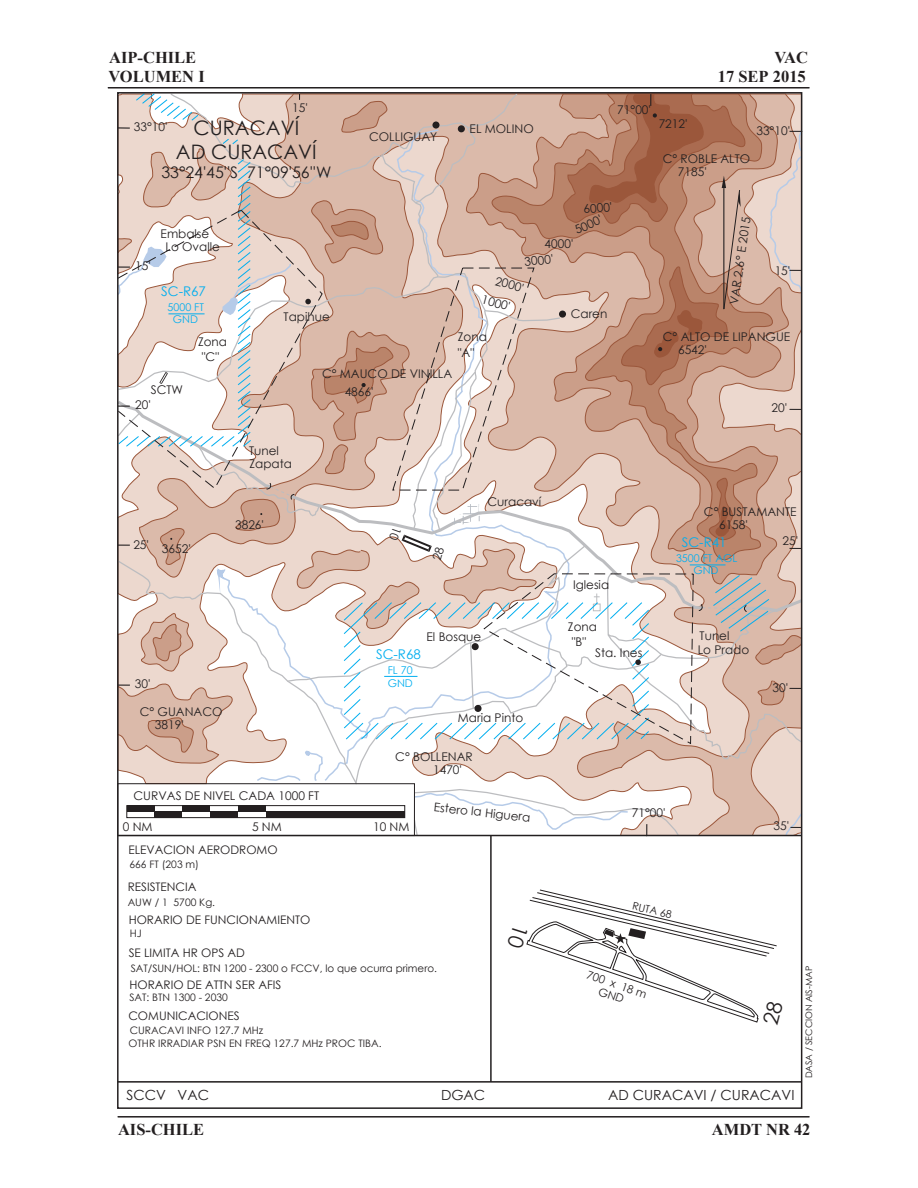
<style>
.page{position:relative;width:918px;height:1188px;background:#fff}
.page>*{position:absolute;margin:0;border:0;box-sizing:border-box;transform-origin:0 0}
.t1{font:19.95px/24px "Century Gothic";color:#231f20;text-align:center}
.t2{font:700 16.5px/19.4px "Times New Roman";color:#231f20;text-align:right}
.t3{font:15.9px "Century Gothic";color:#231f20}
.t4{font:13.95px "Century Gothic";color:#231f20}
.t5{font:13.35px "Century Gothic";color:#00aeef}
.t6{font:12px/13px "Century Gothic";color:#231f20}
.t7{font:11.85px "Century Gothic";color:#231f20}
.t8{font:11.7px "Century Gothic";color:#231f20}
.t9{font:11.25px "Century Gothic";color:#231f20}
.t10{font:10.65px/12.3px "Century Gothic";color:#00aeef;text-align:center}
.t11{font:10.5px "Century Gothic";color:#231f20}
.t12{font:10.35px "Century Gothic";color:#231f20}
.t13{font:9px "Century Gothic";color:#231f20}
</style>
<div class="page">
<hr style="left:490px;top:836px;width:2px;height:246px;background:#231f20">
<hr style="left:118px;top:1081px;width:684px;height:2px;background:#231f20">
<hr style="left:108px;top:87px;width:702px;height:2px;background:#231f20">
<hr style="left:118px;top:1116px;width:692px;height:2px;background:#231f20">
<svg style="left:526px;top:889px;width:251px;height:134px"></svg>
<svg style="left:117px;top:92px;width:686px;height:745px"></svg>
<h2 class="t2" style="left:108px;top:47px;width:98px;text-align:left">AIP-CHILE<br>VOLUMEN I</h2>
<p class="t6" style="left:292px;top:101px;width:17px">15'</p>
<p class="t6" style="left:617px;top:103px;width:35px">71°00'</p>
<h2 class="t2" style="left:718px;top:47px;width:92px">VAC<br>17 SEP 2015</h2>
<h1 class="t1" style="left:176px;top:115px;width:142px">CURACAVÍ<br>AD CURACAVÍ</h1>
<h3 class="t3" style="left:161px;top:161px;width:171px">33°24'45''S 71°09'56''W</h3>
<p class="t6" style="left:134px;top:120px;width:35px">33°10'</p>
<p class="t6" style="left:659px;top:117px;width:30px">7212'</p>
<p class="t6" style="left:470px;top:122px;width:66px">EL MOLINO</p>
<p class="t6" style="left:756px;top:124px;width:35px">33°10'</p>
<p class="t6" style="left:369px;top:130px;width:70px">COLLIGUAY</p>
<p class="t6" style="left:678px;top:152px;width:74px;text-indent:-15px">C° ROBLE ALTO<br>7185'</p>
<p class="t6" style="left:135px;top:259px;width:17px">15'</p>
<p class="t6" style="left:166px;top:227px;width:56px;text-indent:-5px">Embalse<br>Lo Ovalle</p>
<p class="t5" style="left:161px;top:282px;width:46px">SC-R67</p>
<p class="t10" style="left:168px;top:301px;width:38px">5000 FT<br>GND</p>
<p class="t6" style="left:198px;top:334px;width:31px;line-height:15px;text-align:center">Zona "C"</p>
<p class="t6" style="left:151px;top:383px;width:34px">SCTW</p>
<p class="t6" style="left:135px;top:398px;width:17px">20'</p>
<p class="t6" style="left:583px;top:202px;width:30px;rotate:-5deg">6000'</p>
<p class="t6" style="left:573px;top:224px;width:30px;rotate:-24deg">5000'</p>
<p class="t6" style="left:544px;top:237px;width:30px;rotate:-1deg">4000'</p>
<p class="t6" style="left:524px;top:255px;width:30px;rotate:-6deg">3000'</p>
<p class="t6" style="left:284px;top:310px;width:48px">Tapihue</p>
<p class="t6" style="left:497px;top:274px;width:30px;rotate:15deg">2000'</p>
<p class="t6" style="left:484px;top:293px;width:30px;rotate:15deg">1000'</p>
<p class="t6" style="left:458px;top:329px;width:31px;line-height:15.6px">Zona "A"</p>
<p class="t6" style="left:345px;top:365px;width:109px;line-height:17.5px;text-indent:-23px">C° MAUCO DE VINILLA<br>4866'</p>
<p class="t6" style="left:571px;top:307px;width:38px">Caren</p>
<p class="t6" style="left:133px;top:538px;width:17px">25'</p>
<p class="t6" style="left:162px;top:541px;width:30px">3652'</p>
<p class="t6" style="left:249px;top:444px;width:44px">Tunel<br>Zapata</p>
<p class="t6" style="left:235px;top:518px;width:30px">3826'</p>
<p class="t6" style="left:135px;top:677px;width:17px">30'</p>
<p class="t6" style="left:155px;top:705px;width:69px;text-indent:-15px">C° GUANACO<br>3819'</p>
<p class="t6" style="left:488px;top:495px;width:55px">Curacaví</p>
<p class="t6" style="left:427px;top:630px;width:56px">El Bosque</p>
<p class="t5" style="left:376px;top:645px;width:46px">SC-R68</p>
<p class="t10" style="left:388px;top:664px;width:27px;text-align:left">FL 70<br>GND</p>
<p class="t6" style="left:458px;top:711px;width:67px">Maria Pinto</p>
<p class="t6" style="left:433px;top:750px;width:41px;text-indent:-38px">C° BOLLENAR<br>1470'</p>
<p class="t6" style="left:573px;top:578px;width:38px">Iglesia</p>
<p class="t6" style="left:568px;top:619px;width:31px;line-height:15px;text-align:center">Zona "B"</p>
<p class="t6" style="left:595px;top:646px;width:49px">Sta. Ines</p>
<p class="t6" style="left:134px;top:789px;width:187px">CURVAS DE NIVEL CADA 1000 FT</p>
<p class="t6" style="left:727px;top:304px;width:90px;rotate:-82deg">VAR 2.6° E 2015</p>
<p class="t6" style="left:775px;top:264px;width:17px">15'</p>
<p class="t6" style="left:678px;top:330px;width:114px;text-indent:-15px">C° ALTO DE LIPANGUE<br>6542'</p>
<p class="t6" style="left:771px;top:401px;width:17px">20'</p>
<p class="t6" style="left:719px;top:505px;width:79px;text-indent:-15px">C° BUSTAMANTE<br>6158'</p>
<p class="t5" style="left:682px;top:533px;width:46px">SC-R41</p>
<p class="t10" style="left:676px;top:552px;width:63px">3500 FT AGL<br>GND</p>
<p class="t6" style="left:698px;top:629px;width:53px;line-height:13.5px">Tunel<br>Lo Prado</p>
<p class="t6" style="left:783px;top:534px;width:17px">25'</p>
<p class="t6" style="left:773px;top:680px;width:17px">30'</p>
<p class="t6" style="left:123px;top:820px;width:31px">0 NM</p>
<p class="t6" style="left:252px;top:820px;width:31px">5 NM</p>
<p class="t6" style="left:373px;top:820px;width:38px">10 NM</p>
<p class="t8" style="left:129px;top:842px;width:151px">ELEVACION AERODROMO</p>
<p class="t6" style="left:435px;top:800px;width:99px;rotate:6deg">Estero la Higuera</p>
<p class="t12" style="left:130px;top:857px;width:71px">666 FT (203 m)</p>
<p class="t8" style="left:128px;top:879px;width:70px">RESISTENCIA</p>
<p class="t12" style="left:128px;top:895px;width:89px">AUW / 1 5700 Kg.</p>
<p class="t12" style="left:130px;top:926px;width:14px">HJ</p>
<p class="t7" style="left:129px;top:912px;width:183px">HORARIO DE FUNCIONAMIENTO</p>
<p class="t7" style="left:129px;top:945px;width:118px">SE LIMITA HR OPS AD</p>
<p class="t12" style="left:129px;top:990px;width:100px">SAT: BTN 1300 - 2030</p>
<p class="t12" style="left:131px;top:961px;width:308px">SAT/SUN/HOL: BTN 1200 - 2300 o FCCV, lo que ocurra primero.</p>
<p class="t7" style="left:129px;top:976px;width:154px">HORARIO DE ATTN SER AFIS</p>
<p class="t7" style="left:128px;top:1008px;width:113px">COMUNICACIONES</p>
<p class="t12" style="left:130px;top:1023px;width:135px">CURACAVI INFO 127.7 MHz</p>
<p class="t12" style="left:129px;top:1036px;width:254px">OTHR IRRADIAR PSN EN FREQ 127.7 MHz PROC TIBA.</p>
<p class="t6" style="left:632px;top:806px;width:35px">71°00'</p>
<p class="t11" style="left:634px;top:898px;width:42px;rotate:13deg">RUTA 68</p>
<p class="t9" style="left:590px;top:966px;width:64px;rotate:19deg">700 x 18 m</p>
<p class="t6" style="left:774px;top:819px;width:17px">35'</p>
<p class="t4" style="left:126px;top:1085px;width:84px">SCCV VAC</p>
<p class="t4" style="left:441px;top:1085px;width:46px">DGAC</p>
<p class="t4" style="left:608px;top:1085px;width:188px">AD CURACAVI / CURACAVI</p>
<p class="t13" style="left:803px;top:1078px;width:114px;rotate:-90deg">DASA / SECCION AIS-MAP</p>
<h2 class="t2" style="left:118px;top:1120px;width:88px">AIS-CHILE</h2>
<h2 class="t2" style="left:712px;top:1120px;width:100px">AMDT NR 42</h2>
</div>
